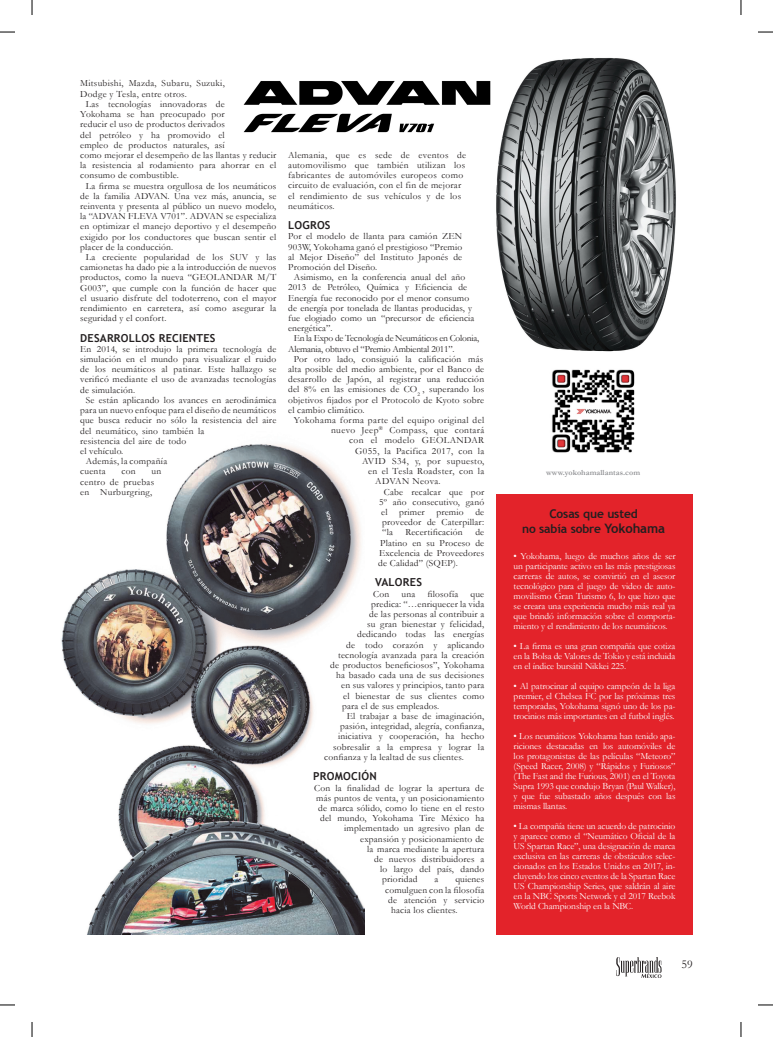
<style>
.page{position:relative;width:773px;height:1037px;background:#fff}
.page>*{position:absolute;margin:0;border:0;box-sizing:border-box;transform-origin:0 0}
.t1{font:700 12px "Trebuchet MS";letter-spacing:-.01em;color:#231f20}
.t2{font:12px "Garamond";color:#231f20}
.t3{font:700 11px "Trebuchet MS";letter-spacing:.02em;color:#231f20}
.t4{font:9.5px/10.2px "Garamond";letter-spacing:.02em;color:#231f20}
.t5{font:9.5px/10px "Garamond";letter-spacing:-.01em;color:#fff;text-align:justify}
.t6{font:9.5px "Garamond";letter-spacing:.04em;color:#231f20}
.t7{font:9.5px/10.2px "Garamond";letter-spacing:-.02em;color:#231f20}
.t8{font:700 8px "Garamond";letter-spacing:.01em;color:#919295}
.s1{font-size:13px}
</style>
<div class="page">
<svg style="left:616px;top:957px;width:45px;height:20px"></svg>
<img style="left:552px;top:369px;width:83px;height:84px">
<img style="left:61px;top:444px;width:303px;height:490px">
<img style="left:496px;top:58px;width:180px;height:294px">
<div style="left:496px;top:494px;width:196px;height:440px;background:#e3232a"></div>
<img style="left:243px;top:81px;width:248px;height:52px">
<svg style="left:0;top:31px;width:15px;height:2px"></svg>
<svg style="left:758px;top:31px;width:15px;height:2px"></svg>
<svg style="left:0;top:1004px;width:15px;height:1px"></svg>
<svg style="left:758px;top:1004px;width:15px;height:1px"></svg>
<svg style="left:31px;top:0;width:2px;height:15px"></svg>
<svg style="left:31px;top:1022px;width:2px;height:14px"></svg>
<svg style="left:740px;top:0;width:1px;height:15px"></svg>
<svg style="left:740px;top:1022px;width:1px;height:14px"></svg>
<p class="t4" style="left:80px;top:78px;width:146px">Mitsubishi, Mazda, Subaru, Suzuki,<br>Dodge y Tesla, entre otros.</p>
<p class="t4" style="left:80px;top:99px;width:197px;text-indent:6px">Las tecnologías innovadoras de<br>Yokohama se han preocupado por<br>reducir el uso de productos derivados<br>del petróleo y ha promovido el<br>empleo de productos naturales, así<br>como mejorar el desempeño de las llantas y reducir la resistencia al rodamiento para ahorrar en el consumo de combustible.</p>
<p class="t4" style="left:80px;top:180px;width:198px;text-align:justify;text-indent:6px">La firma se muestra orgullosa de los neumáticos de la familia ADVAN. Una vez más, anuncia, se reinventa y presenta al público un nuevo modelo, la “ADVAN FLEVA V701”. ADVAN se especializa en optimizar el manejo deportivo y el desempeño exigido por los conductores que buscan sentir el placer de la conducción.</p>
<p class="t4" style="left:80px;top:252px;width:198px;text-align:justify;text-indent:6px">La creciente popularidad de los SUV y las camionetas ha dado pie a la introducción de nuevos productos, como la nueva “GEOLANDAR M/T G003”, que cumple con la función de hacer que el usuario disfrute del todoterreno, con el mayor rendimiento en carretera, así como asegurar la seguridad y el confort.</p>
<p class="t3" style="left:80px;top:331px;width:137px">DESARROLLOS RECIENTES</p>
<p class="t4" style="left:80px;top:343px;width:198px;text-align:justify">En 2014, se introdujo la primera tecnología de simulación en el mundo para visualizar el ruido de los neumáticos al patinar. Este hallazgo se verificó mediante el uso de avanzadas tecnologías de simulación.</p>
<p class="t4" style="left:80px;top:394px;width:197px;text-indent:6px">Se están aplicando los avances en aerodinámica para un nuevo enfoque para el diseño de neumáticos que busca reducir no sólo la resistencia del aire del neumático, sino también la<br>resistencia del aire de todo<br>el vehículo.</p>
<p class="t4" style="left:80px;top:456px;width:88px;text-indent:6px">Además, la compañía cuenta</p>
<p class="t4" style="left:80px;top:466px;width:82px;text-indent:71px">un centro de pruebas en Nurburgring,</p>
<p class="t4" style="left:121px;top:466px;width:16px">con</p>
<p class="t4" style="left:288px;top:149px;width:179px">Alemania, que es sede de eventos de automovilismo que también utilizan los fabricantes de automóviles europeos como circuito de evaluación, con el fin de mejorar el rendimiento de sus vehículos y de los neumáticos.</p>
<p class="t3" style="left:288px;top:218px;width:44px">LOGROS</p>
<p class="t4" style="left:288px;top:231px;width:175px;text-align:justify">Por el modelo de llanta para camión ZEN 903W, Yokohama ganó el prestigioso “Premio al Mejor Diseño” del Instituto Japonés de Promoción del Diseño.</p>
<p class="t4" style="left:288px;top:272px;width:187px;text-indent:6px">Asimismo, en la conferencia anual del año 2013 de Petróleo, Química y Eficiencia de Energía fue reconocido por el menor consumo de energía por tonelada de llantas producidas, y fue elogiado como un “precursor de eficiencia energética”.</p>
<p class="t7" style="left:288px;top:333px;width:192px;text-indent:6px">En la Expo de Tecnología de Neumáticos en Colonia,<br>Alemania, obtuvo el “Premio Ambiental 2011”.</p>
<p class="t4" style="left:288px;top:353px;width:197px;text-align:justify;text-indent:6px">Por otro lado, consiguió la calificación más alta posible del medio ambiente, por el Banco de desarrollo de Japón, al registrar una reducción del 8% en las emisiones de CO<sub>2</sub> , superando los objetivos fijados por el Protocolo de Kyoto sobre el cambio climático.</p>
<p class="t6" style="left:294px;top:414px;width:192px">Yokohama forma parte del equipo original del</p>
<p class="t6" style="left:331px;top:424px;width:154px">nuevo Jeep<sup>®</sup> Compass, que contará</p>
<p class="t6" style="left:349px;top:435px;width:136px">con el modelo GEOLANDAR</p>
<p class="t6" style="left:355px;top:445px;width:131px">G055, la Pacifica 2017, con la</p>
<p class="t6" style="left:362px;top:455px;width:124px">AVID S34, y, por supuesto,</p>
<p class="t6" style="left:368px;top:465px;width:117px">en el Tesla Roadster, con la</p>
<p class="t4" style="left:375px;top:476px;width:67px">ADVAN Neova.</p>
<p class="t4" style="left:384px;top:486px;width:102px">Cabe recalcar que por</p>
<p class="t4" style="left:379px;top:496px;width:106px">5º año consecutivo, ganó</p>
<p class="t4" style="left:381px;top:506px;width:104px">el primer premio de</p>
<p class="t4" style="left:382px;top:517px;width:103px">proveedor de Caterpillar:</p>
<p class="t4" style="left:382px;top:527px;width:12px">“la</p>
<p class="t4" style="left:405px;top:527px;width:59px">Recertificación</p>
<p class="t4" style="left:378px;top:527px;width:107px;text-align:justify;text-indent:97px">de Platino en su Proceso de Excelencia de Proveedores de Calidad” (SQEP).</p>
<p class="t3" style="left:375px;top:575px;width:48px">VALORES</p>
<p class="t4" style="left:373px;top:588px;width:18px">Con</p>
<p class="t4" style="left:401px;top:588px;width:15px">una</p>
<p class="t4" style="left:427px;top:588px;width:32px">filosofía</p>
<p class="t4" style="left:470px;top:588px;width:15px">que</p>
<p class="t4" style="left:371px;top:598px;width:114px">predica: “…enriquecer la vida</p>
<p class="t4" style="left:369px;top:608px;width:116px">de las personas al contribuir a</p>
<p class="t4" style="left:367px;top:619px;width:118px">su gran bienestar y felicidad,</p>
<p class="t4" style="left:357px;top:629px;width:128px">dedicando todas las energías</p>
<p class="t4" style="left:346px;top:639px;width:139px">de todo corazón y aplicando</p>
<p class="t4" style="left:338px;top:649px;width:147px">tecnología avanzada para la creación</p>
<p class="t4" style="left:330px;top:659px;width:155px">de productos beneficiosos”, Yokohama</p>
<p class="t4" style="left:336px;top:670px;width:149px">ha basado cada una de sus decisiones</p>
<p class="t4" style="left:341px;top:680px;width:144px">en sus valores y principios, tanto para</p>
<p class="t4" style="left:343px;top:690px;width:142px">el bienestar de sus clientes como</p>
<p class="t4" style="left:342px;top:700px;width:99px">para el de sus empleados.</p>
<p class="t4" style="left:347px;top:710px;width:139px">El trabajar a base de imaginación,</p>
<p class="t4" style="left:340px;top:721px;width:145px">pasión, integridad, alegría, confianza,</p>
<p class="t4" style="left:338px;top:731px;width:147px">iniciativa y cooperación, ha hecho</p>
<p class="t4" style="left:333px;top:741px;width:152px">sobresalir a la empresa y lograr la</p>
<p class="t4" style="left:324px;top:751px;width:141px">confianza y la lealtad de sus clientes.</p>
<p class="t3" style="left:313px;top:769px;width:65px">PROMOCIÓN</p>
<p class="t4" style="left:314px;top:782px;width:171px">Con la finalidad de lograr la apertura de</p>
<p class="t4" style="left:316px;top:792px;width:169px">más puntos de venta, y un posicionamiento</p>
<p class="t4" style="left:318px;top:802px;width:167px">de marca sólido, como lo tiene en el resto</p>
<p class="t4" style="left:320px;top:812px;width:165px">del mundo, Yokohama Tire México ha</p>
<p class="t4" style="left:344px;top:823px;width:141px">implementado un agresivo plan de</p>
<p class="t4" style="left:360px;top:833px;width:125px">expansión y posicionamiento de</p>
<p class="t4" style="left:367px;top:843px;width:118px">la marca mediante la apertura</p>
<p class="t4" style="left:374px;top:853px;width:111px">de nuevos distribuidores a</p>
<p class="t4" style="left:380px;top:863px;width:105px">lo largo del país, dando</p>
<p class="t4" style="left:382px;top:874px;width:37px">prioridad</p>
<p class="t4" style="left:434px;top:874px;width:5px">a</p>
<p class="t4" style="left:455px;top:874px;width:30px">quienes</p>
<p class="t4" style="left:385px;top:884px;width:100px">comulguen con la filosofía</p>
<p class="t4" style="left:388px;top:894px;width:97px">de atención y servicio</p>
<p class="t4" style="left:391px;top:904px;width:68px">hacia los clientes.</p>
<p class="t8" style="left:546px;top:468px;width:95px">www.yokohamallantas.com</p>
<p class="t1" style="left:549px;top:506px;width:90px">Cosas que usted</p>
<p class="t1" style="left:522px;top:521px;width:144px">no sabía sobre <span class="s1">Yokohama</span></p>
<p class="t5" style="left:513px;top:551px;width:163px">• Yokohama, luego de muchos años de ser un participante activo en las más prestigiosas carreras de autos, se convirtió en el asesor tecnológico para el juego de video de auto&shy;movilismo Gran Turismo 6, lo que hizo que se creara una experiencia mucho más real ya que brindó información sobre el comporta&shy;miento y el rendimiento de los neumáticos.</p>
<p class="t5" style="left:513px;top:641px;width:163px">• La firma es una gran compañía que cotiza en la Bolsa de Valores de Tokio y está incluida en el índice bursátil Nikkei 225.</p>
<p class="t5" style="left:513px;top:681px;width:163px">• Al patrocinar al equipo campeón de la liga premier, el Chelsea FC por las próximas tres temporadas, Yokohama signó uno de los pa&shy;trocinios más importantes en el futbol inglés.</p>
<p class="t5" style="left:513px;top:731px;width:163px">• Los neumáticos Yokohama han tenido apa&shy;riciones destacadas en los automóviles de los protagonistas de las películas “Meteoro” (Speed Racer, 2008) y “Rápidos y Furiosos” (The Fast and the Furious, 2001) en el Toyota Supra 1993 que condujo Bryan (Paul Walker), y que fue subastado años después con las mismas llantas.</p>
<p class="t5" style="left:513px;top:821px;width:163px">• La compañía tiene un acuerdo de patrocinio y aparece como el “Neumático Oficial de la US Spartan Race”, una designación de marca exclusiva en las carreras de obstáculos selec&shy;cionados en los Estados Unidos en 2017, in&shy;cluyendo los cinco eventos de la Spartan Race US Championship Series, que saldrán al aire en la NBC Sports Network y el 2017 Reebok World Championship en la NBC.</p>
<p class="t2" style="left:681px;top:957px;width:13px">59</p>
</div>
